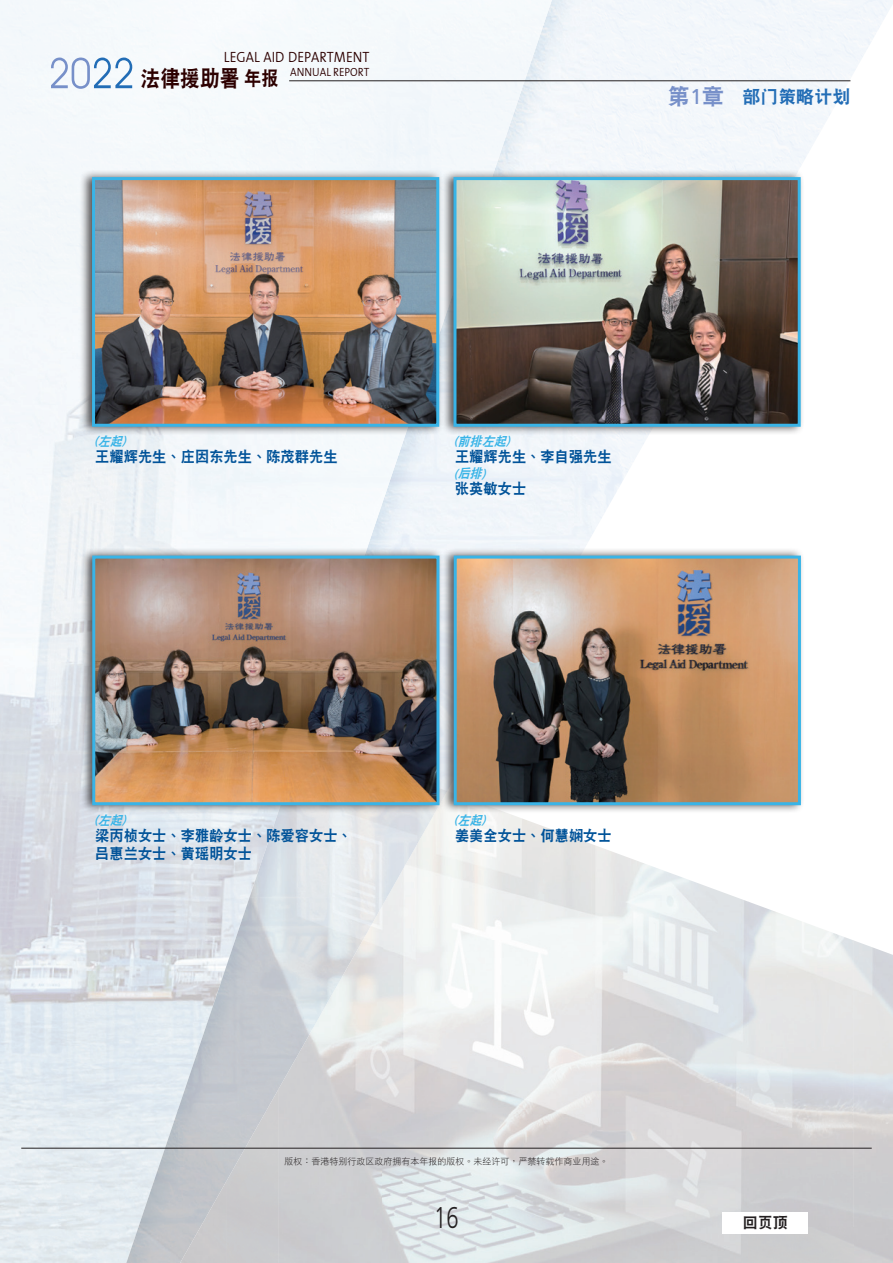
<style>
.page{position:relative;width:893px;height:1263px;background:#fff}
.page>*{position:absolute;margin:0;border:0;box-sizing:border-box;transform-origin:0 0}
.t1{font:300 30px "Frutiger LT Std";color:#231f20;scale:.73 1}
.t2{font:18px "DF Hei W9 GB5";color:#226db6}
.t3{font:15px/18px "DF Hei W9 GB5";color:#015399;scale:.95 1}
.t4{font:15px "The Sans Semi Light Caps";color:#2c0000;scale:.9 1}
.t5{font:15px "DF Hei W9 GB5";color:#231f20}
.t6{font:italic 12.75px "DF Hei W9 GB5";color:#39b4e7;scale:.95 1}
.t7{font:italic 12.15px "Frutiger LT Std";color:#39b4e7;scale:.95 1}
.t8{font:12px "The Sans Semi Light Caps";color:#2c0000;scale:.9 1}
.t9{font:9px "DF Hei W3 GB5";color:#231f20}
.s1{font-family:"DF Hei W9 GB5";font-size:22.5px}
.s2{font-family:"DF Hei W9 GB5";font-size:19.5px}
.s3{font-size:22.5px;color:#7790c9}
.s4{font-family:"Frutiger LT Std";font-size:21.3px;color:#7790c9}
.s5{font-family:"DF Hei W9 GB5";font-size:12.75px}
.s6{font-family:"Frutiger LT Std";font-size:12.15px}
</style>
<div class="page">
<img style="left:504px;top:0;width:52px;height:142px">
<img style="left:0;top:307px;width:297px;height:641px">
<img style="left:297px;top:435px;width:151px;height:33px">
<img style="left:297px;top:468px;width:97px;height:79px">
<img style="left:0;top:948px;width:178px;height:315px">
<img style="left:592px;top:844px;width:157px;height:419px">
<img style="left:383px;top:813px;width:209px;height:450px">
<img style="left:249px;top:813px;width:198px;height:84px">
<img style="left:178px;top:897px;width:162px;height:213px">
<img style="left:340px;top:897px;width:47px;height:84px">
<img style="left:124px;top:1109px;width:54px;height:154px">
<img style="left:178px;top:1110px;width:89px;height:106px">
<img style="left:178px;top:1216px;width:29px;height:47px">
<svg style="left:51px;top:58px;width:81px;height:31px"></svg>
<hr style="left:289px;top:80px;width:561px;height:1px;background:#231f20">
<hr style="left:21px;top:1148px;width:851px;height:1px;background:#231f20">
<div style="left:723px;top:1212px;width:85px;height:21px;background:#fff"></div>
<div style="left:80px;top:169px;width:363px;height:266px;background:#231f20;opacity:.75"></div>
<img style="left:96px;top:181px;width:339px;height:242px">
<div style="left:92px;top:177px;width:347px;height:250px;border:3px solid #39b4e7"></div>
<div style="left:441px;top:169px;width:364px;height:266px;background:#231f20;opacity:.75"></div>
<img style="left:457px;top:181px;width:340px;height:242px">
<div style="left:453px;top:177px;width:348px;height:250px;border:3px solid #39b4e7"></div>
<div style="left:80px;top:547px;width:363px;height:266px;background:#231f20;opacity:.75"></div>
<img style="left:96px;top:560px;width:339px;height:241px">
<div style="left:92px;top:556px;width:347px;height:249px;border:3px solid #39b4e7"></div>
<div style="left:441px;top:547px;width:364px;height:266px;background:#231f20;opacity:.75"></div>
<img style="left:458px;top:560px;width:339px;height:241px">
<div style="left:454px;top:556px;width:347px;height:249px;border:3px solid #39b4e7"></div>
<p class="t4" style="left:224px;top:44px;width:163px">LEGAL AID DEPARTMENT</p>
<p class="t8" style="left:141px;top:62px;width:256px"><span class="s1">法律援助署</span><span class="s2">年報</span> ANNUAL REPORT</p>
<p class="t2" style="left:668px;top:87px;width:184px"><span class="s3">第</span><span class="s4">1</span><span class="s3">章</span> 部門策略計劃</p>
<p class="t7" style="left:94px;top:434px;width:39px">(<span class="s5">左起</span>)</p>
<p class="t3" style="left:95px;top:448px;width:257px">王耀輝先生、莊因東先生、陳茂群先生</p>
<p class="t6" style="left:454px;top:435px;width:65px"><span class="s6">(</span>前排左起<span class="s6">)</span></p>
<p class="t3" style="left:455px;top:448px;width:166px">王耀輝先生、李自強先生</p>
<p class="t7" style="left:454px;top:466px;width:39px">(<span class="s5">後排</span>)</p>
<p class="t3" style="left:455px;top:480px;width:76px">張英敏女士</p>
<p class="t7" style="left:94px;top:812px;width:39px">(<span class="s5">左起</span>)</p>
<p class="t3" style="left:95px;top:826px;width:272px">梁丙楨女士、李雅齡女士、陳愛容女士、呂惠蘭女士、黃瑤明女士</p>
<p class="t7" style="left:454px;top:812px;width:39px">(<span class="s5">左起</span>)</p>
<p class="t3" style="left:455px;top:826px;width:166px">姜美全女士、何慧嫺女士</p>
<p class="t9" style="left:284px;top:1157px;width:326px">版權：香港特別行政區政府擁有本年報的版權。未經許可，嚴禁轉載作商業用途。</p>
<h1 class="t1" style="left:434px;top:1201px;width:35px">16</h1>
<p class="t5" style="left:743px;top:1215px;width:46px">回頁頂</p>
</div>
